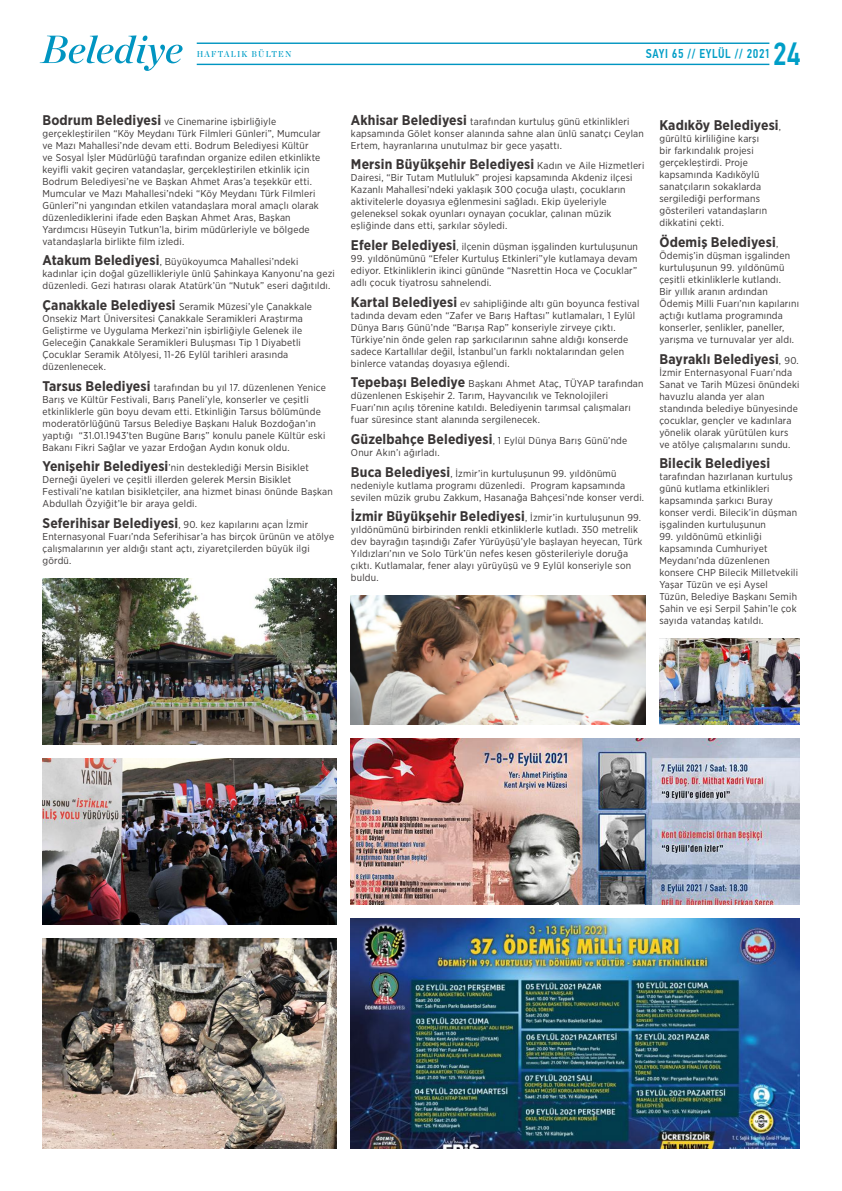
<style>
.page{position:relative;width:842px;height:1191px;background:#fff}
.page>*{position:absolute;margin:0;border:0;box-sizing:border-box;transform-origin:0 0}
.t1{font:500 32.1px "PF Din Text Cond Pro";color:#009ec7;scale:.93 1}
.t2{font:700 14px "Gotham Narrow";letter-spacing:.01em;color:#393535}
.t3{font:500 12.8px "PF Din Text Cond Pro";letter-spacing:.05em;color:#009ec7;scale:.93 1}
.t4{font:10px/12px "Gotham Narrow";letter-spacing:.02em;color:#393535}
.t5{font:8.6px "Chronicle Display Semi";letter-spacing:.15em;color:#009ec7;scale:.93 1}
.s1{font-weight:700;font-size:14px}
.s2{font-weight:400;font-size:10px}
</style>
<div class="page">
<hr style="left:197px;top:64px;width:572px;height:1px;background:#0095c1">
<hr style="left:197px;top:43px;width:572px;height:1px;background:#0095c1">
<svg style="left:40px;top:35px;width:143px;height:36px"></svg>
<img style="left:43px;top:758px;width:294px;height:166px">
<img style="left:43px;top:578px;width:294px;height:166px">
<img style="left:43px;top:939px;width:294px;height:209px">
<img style="left:659px;top:638px;width:140px;height:86px">
<img style="left:351px;top:738px;width:448px;height:166px">
<img style="left:351px;top:918px;width:448px;height:230px">
<img style="left:351px;top:595px;width:294px;height:129px">
<p class="t5" style="left:197px;top:47px;width:103px">HAFTALIK BÜLTEN</p>
<p class="t3" style="left:646px;top:46px;width:135px">SAYI 65 // EYLÜL // 2021</p>
<h1 class="t1" style="left:773px;top:35px;width:31px">24</h1>
<p class="t4" style="left:43px;top:115px;width:280px"><span class="s1">Bodrum Belediyesi</span> ve Cinemarine işbirliğiyle gerçekleştirilen “Köy Meydanı Türk Filmleri Günleri”, Mumcular ve Mazı Mahallesi’nde devam etti. Bodrum Belediyesi Kültür ve Sosyal İşler Müdürlüğü tarafından organize edilen etkinlikte keyifli vakit geçiren vatandaşlar, gerçekleştirilen etkinlik için Bodrum Belediyesi’ne ve Başkan Ahmet Aras’a teşekkür etti.<br>Mumcular ve Mazı Mahallesi’ndeki “Köy Meydanı Türk Filmleri Günleri”ni yangından etkilen vatandaşlara moral amaçlı olarak düzenlediklerini ifade eden Başkan Ahmet Aras, Başkan Yardımcısı Hüseyin Tutkun’la, birim müdürleriyle ve bölgede vatandaşlarla birlikte film izledi.</p>
<p class="t4" style="left:43px;top:256px;width:294px"><span class="s1">Atakum Belediyesi</span>, Büyükoyumca Mahallesi’ndeki kadınlar için doğal güzellikleriyle ünlü Şahinkaya Kanyonu’na gezi düzenledi. Gezi hatırası olarak Atatürk’ün “Nutuk” eseri dağıtıldı.</p>
<p class="t4" style="left:43px;top:300px;width:271px"><span class="s1">Çanakkale Belediyesi</span> Seramik Müzesi’yle Çanakkale Onsekiz Mart Üniversitesi Çanakkale Seramikleri Araştırma Geliştirme ve Uygulama Merkezi’nin işbirliğiyle Gelenek ile Geleceğin Çanakkale Seramikleri Buluşması Tip 1 Diyabetli Çocuklar Seramik Atölyesi, 11-26 Eylül tarihleri arasında düzenlenecek.</p>
<p class="t4" style="left:43px;top:381px;width:285px"><span class="s1">Tarsus Belediyesi</span> tarafından bu yıl 17. düzenlenen Yenice Barış ve Kültür Festivali, Barış Paneli’yle, konserler ve çeşitli etkinliklerle gün boyu devam etti. Etkinliğin Tarsus bölümünde moderatörlüğünü Tarsus Belediye Başkanı Haluk Bozdoğan’ın yaptığı “31.01.1943’ten Bugüne Barış” konulu panele Kültür eski Bakanı Fikri Sağlar ve yazar Erdoğan Aydın konuk oldu.</p>
<p class="t4" style="left:43px;top:462px;width:292px"><span class="s1">Yenişehir Belediyesi</span>’nin desteklediği Mersin Bisiklet Derneği üyeleri ve çeşitli illerden gelerek Mersin Bisiklet Festivali’ne katılan bisikletçiler, ana hizmet binası önünde Başkan Abdullah Özyiğit’le bir araya geldi.</p>
<p class="t4" style="left:43px;top:518px;width:293px"><span class="s1">Seferihisar Belediyesi</span>, 90. kez kapılarını açan İzmir Enternasyonal Fuarı’nda Seferihisar’a has birçok ürünün ve atölye çalışmalarının yer aldığı stant açtı, ziyaretçilerden büyük ilgi gördü.</p>
<p class="t4" style="left:351px;top:115px;width:294px"><span class="s1">Akhisar Belediyesi</span> tarafından kurtuluş günü etkinlikleri kapsamında Gölet konser alanında sahne alan ünlü sanatçı Ceylan<br>Ertem, hayranlarına unutulmaz bir gece yaşattı.</p>
<h2 class="t2" style="left:351px;top:155px;width:295px">Mersin Büyükşehir Belediyesi <span class="s2">Kadın ve Aile Hizmetleri</span></h2>
<p class="t4" style="left:351px;top:172px;width:283px">Dairesi, “Bir Tutam Mutluluk” projesi kapsamında Akdeniz ilçesi Kazanlı Mahallesi’ndeki yaklaşık 300 çocuğa ulaştı, çocukların aktivitelerle doyasıya eğlenmesini sağladı. Ekip üyeleriyle geleneksel sokak oyunları oynayan çocuklar, çalınan müzik eşliğinde dans etti, şarkılar söyledi.</p>
<p class="t4" style="left:351px;top:240px;width:288px"><span class="s1">Efeler Belediyesi</span>, ilçenin düşman işgalinden kurtuluşunun</p>
<p class="t4" style="left:351px;top:252px;width:288px;text-align:justify">99. yıldönümünü “Efeler Kurtuluş Etkinleri”yle kutlamaya devam ediyor. Etkinliklerin ikinci gününde “Nasrettin Hoca ve Çocuklar” adlı çocuk tiyatrosu sahnelendi.</p>
<p class="t4" style="left:351px;top:297px;width:290px"><span class="s1">Kartal Belediyesi</span> ev sahipliğinde altı gün boyunca festival tadında devam eden “Zafer ve Barış Haftası” kutlamaları, 1 Eylül Dünya Barış Günü’nde “Barışa Rap” konseriyle zirveye çıktı.<br>Türkiye’nin önde gelen rap şarkıcılarının sahne aldığı konserde sadece Kartallılar değil, İstanbul’un farklı noktalarından gelen binlerce vatandaş doyasıya eğlendi.</p>
<p class="t4" style="left:351px;top:378px;width:294px"><span class="s1">Tepebaşı Belediye</span> Başkanı Ahmet Ataç, TÜYAP tarafından düzenlenen Eskişehir 2. Tarım, Hayvancılık ve Teknolojileri Fuarı’nın açılış törenine katıldı. Belediyenin tarımsal çalışmaları fuar süresince stant alanında sergilenecek.</p>
<p class="t4" style="left:351px;top:434px;width:278px"><span class="s1">Güzelbahçe Belediyesi</span>, 1 Eylül Dünya Barış Günü’nde<br>Onur Akın’ı ağırladı.</p>
<p class="t4" style="left:351px;top:467px;width:295px"><span class="s1">Buca Belediyesi</span>, İzmir’in kurtuluşunun 99. yıldönümü nedeniyle kutlama programı düzenledi. Program kapsamında sevilen müzik grubu Zakkum, Hasanağa Bahçesi’nde konser verdi.</p>
<h2 class="t2" style="left:351px;top:507px;width:292px">İzmir Büyükşehir Belediyesi<span class="s2">, İzmir’in kurtuluşunun 99.</span></h2>
<p class="t4" style="left:351px;top:524px;width:293px">yıldönümünü birbirinden renkli etkinliklerle kutladı. 350 metrelik dev bayrağın taşındığı Zafer Yürüyüşü’yle başlayan heyecan, Türk Yıldızları’nın ve Solo Türk’ün nefes kesen gösterileriyle doruğa çıktı. Kutlamalar, fener alayı yürüyüşü ve 9 Eylül konseriyle son buldu.</p>
<h2 class="t2" style="left:659px;top:116px;width:123px">Kadıköy Belediyesi<span class="s2">,</span></h2>
<p class="t4" style="left:659px;top:133px;width:109px">gürültü kirliliğine karşı bir farkındalık projesi gerçekleştirdi. Proje kapsamında Kadıköylü sanatçıların sokaklarda sergilediği performans gösterileri vatandaşların dikkatini çekti.</p>
<h2 class="t2" style="left:659px;top:233px;width:120px">Ödemiş Belediyesi<span class="s2">,</span></h2>
<p class="t4" style="left:659px;top:249px;width:141px">Ödemiş’in düşman işgalinden kurtuluşunun 99. yıldönümü çeşitli etkinliklerle kutlandı.<br>Bir yıllık aranın ardından<br>Ödemiş Milli Fuarı’nın kapılarını açtığı kutlama programında konserler, şenlikler, paneller, yarışma ve turnuvalar yer aldı.</p>
<h2 class="t2" style="left:659px;top:350px;width:141px">Bayraklı Belediyesi<span class="s2">, 90.</span></h2>
<p class="t4" style="left:659px;top:366px;width:142px">İzmir Enternasyonal Fuarı’nda<br>Sanat ve Tarih Müzesi önündeki havuzlu alanda yer alan standında belediye bünyesinde çocuklar, gençler ve kadınlara yönelik olarak yürütülen kurs ve atölye çalışmalarını sundu.</p>
<h2 class="t2" style="left:659px;top:454px;width:112px">Bilecik Belediyesi</h2>
<p class="t4" style="left:659px;top:471px;width:139px">tarafından hazırlanan kurtuluş günü kutlama etkinlikleri kapsamında şarkıcı Buray konser verdi. Bilecik’in düşman işgalinden kurtuluşunun</p>
<p class="t4" style="left:659px;top:531px;width:140px">99. yıldönümü etkinliği kapsamında Cumhuriyet<br>Meydanı’nda düzenlenen konsere CHP Bilecik Milletvekili<br>Yaşar Tüzün ve eşi Aysel<br>Tüzün, Belediye Başkanı Semih<br>Şahin ve eşi Serpil Şahin’le çok sayıda vatandaş katıldı.</p>
</div>
